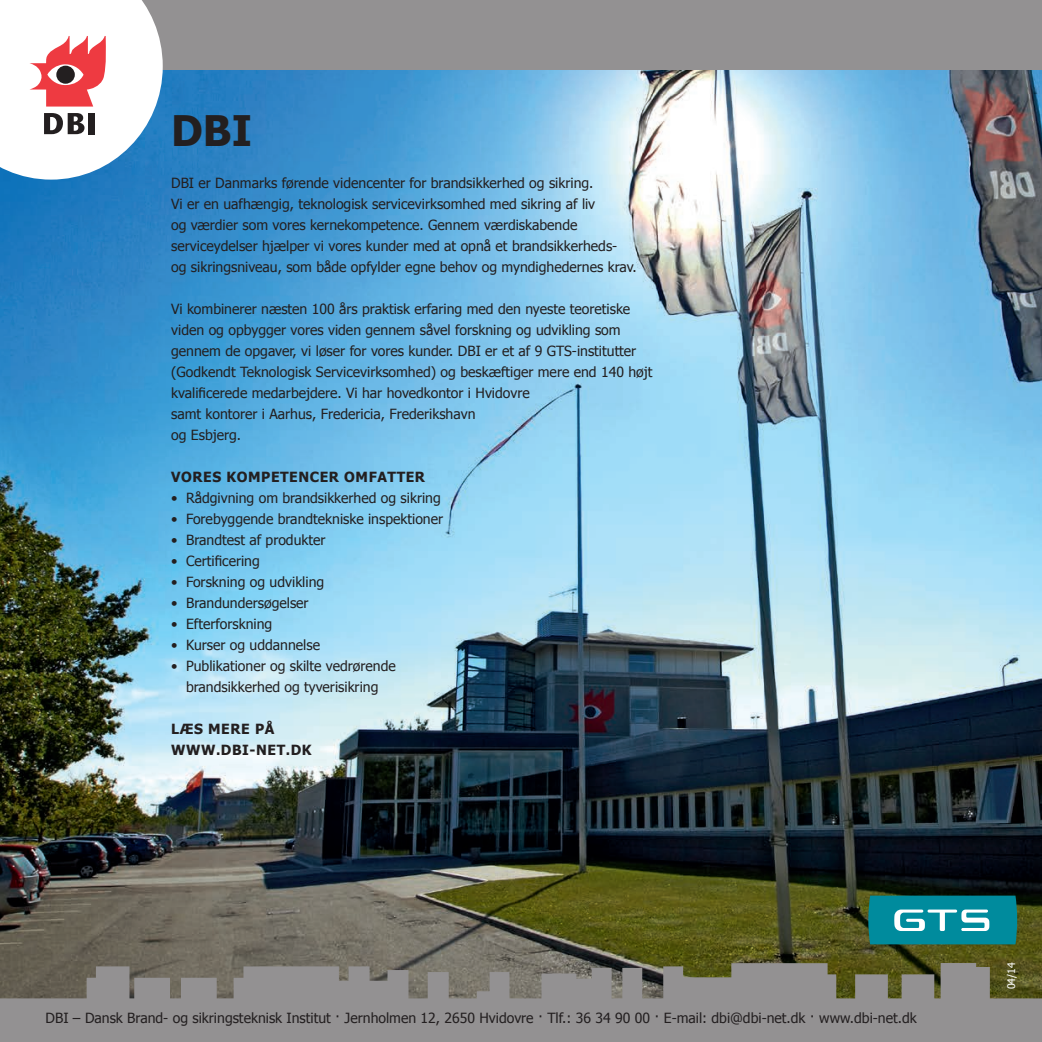
<style>
.page{position:relative;width:1042px;height:1042px;background:#fff}
.page>*{position:absolute;margin:0;border:0;box-sizing:border-box;transform-origin:0 0}
.t1{font:700 42px "Tahoma";color:#231f20}
.t2{font:700 17.5px "Tahoma";color:#231f20}
.t3{font:14px/21px "Tahoma";color:#231f20}
.t4{font:700 14px/21px "Tahoma";letter-spacing:.04em;color:#231f20}
.t5{font:10.5px "Tahoma";color:#fff}
</style>
<div class="page">
<img style="left:0;top:69px;width:1042px;height:894px">
<div style="left:0;top:0;width:1042px;height:69px;background:#939192"></div>
<svg style="left:0;top:0;width:163px;height:180px"></svg>
<div style="left:56px;top:66px;width:19px;height:18px;background:#231f20;border-radius:50%"></div>
<svg style="left:0;top:963px;width:1042px;height:79px;background:#898782"></svg>
<svg style="left:868px;top:895px;width:149px;height:49px;background:#1f96a5"></svg>
<h1 class="t1" style="left:171px;top:101px;width:82px">DBI</h1>
<p class="t3" style="left:171px;top:172px;width:467px">DBI er Danmarks førende videncenter for brandsikkerhed og sikring.<br>Vi er en uafhængig, teknologisk servicevirksomhed med sikring af liv<br>og værdier som vores kernekompetence. Gennem værdiskabende serviceydelser hjælper vi vores kunder med at opnå et brandsikkerheds-<br>og sikringsniveau, som både opfylder egne behov og myndighedernes krav.</p>
<p class="t3" style="left:171px;top:298px;width:483px">Vi kombinerer næsten 100 års praktisk erfaring med den nyeste teoretiske viden og opbygger vores viden gennem såvel forskning og udvikling som gennem de opgaver, vi løser for vores kunder. DBI er et af 9 GTS-institutter (Godkendt Teknologisk Servicevirksomhed) og beskæftiger mere end 140 højt kvalificerede medarbejdere. Vi har hovedkontor i Hvidovre<br>samt kontorer i Aarhus, Fredericia, Frederikshavn<br>og Esbjerg.</p>
<p class="t4" style="left:171px;top:466px;width:255px">VORES KOMPETENCER OMFATTER</p>
<p class="t3" style="left:171px;top:487px;width:271px">• Rådgivning om brandsikkerhed og sikring</p>
<p class="t3" style="left:171px;top:508px;width:273px">• Forebyggende brandtekniske inspektioner</p>
<p class="t3" style="left:171px;top:529px;width:156px">• Brandtest af produkter</p>
<p class="t3" style="left:171px;top:550px;width:90px">• Certificering</p>
<p class="t3" style="left:171px;top:571px;width:155px">• Forskning og udvikling</p>
<p class="t3" style="left:171px;top:592px;width:139px">• Brandundersøgelser</p>
<p class="t3" style="left:171px;top:613px;width:103px">• Efterforskning</p>
<p class="t3" style="left:171px;top:634px;width:150px">• Kurser og uddannelse</p>
<p class="t3" style="left:171px;top:655px;width:226px;text-align:center">• Publikationer og skilte vedrørende brandsikkerhed og tyverisikring</p>
<p class="t4" style="left:171px;top:718px;width:105px">LÆS MERE PÅ<br>WWW.DBI</p>
<p class="t4" style="left:250px;top:739px;width:64px">-NET.DK</p>
<p class="t2" style="left:510px;top:998px;width:24px">20</p>
<p class="t3" style="left:46px;top:1006px;width:872px">DBI – Dansk Brand- og sikringsteknisk Institut · Jernholmen 12, 2650 Hvidovre · Tlf.: 36 34 90 00 · E-mail: dbi@dbi-net.dk · www.dbi-net.dk</p>
<p class="t5" style="left:1004px;top:989px;width:28px;rotate:-90deg">04/14</p>
</div>
